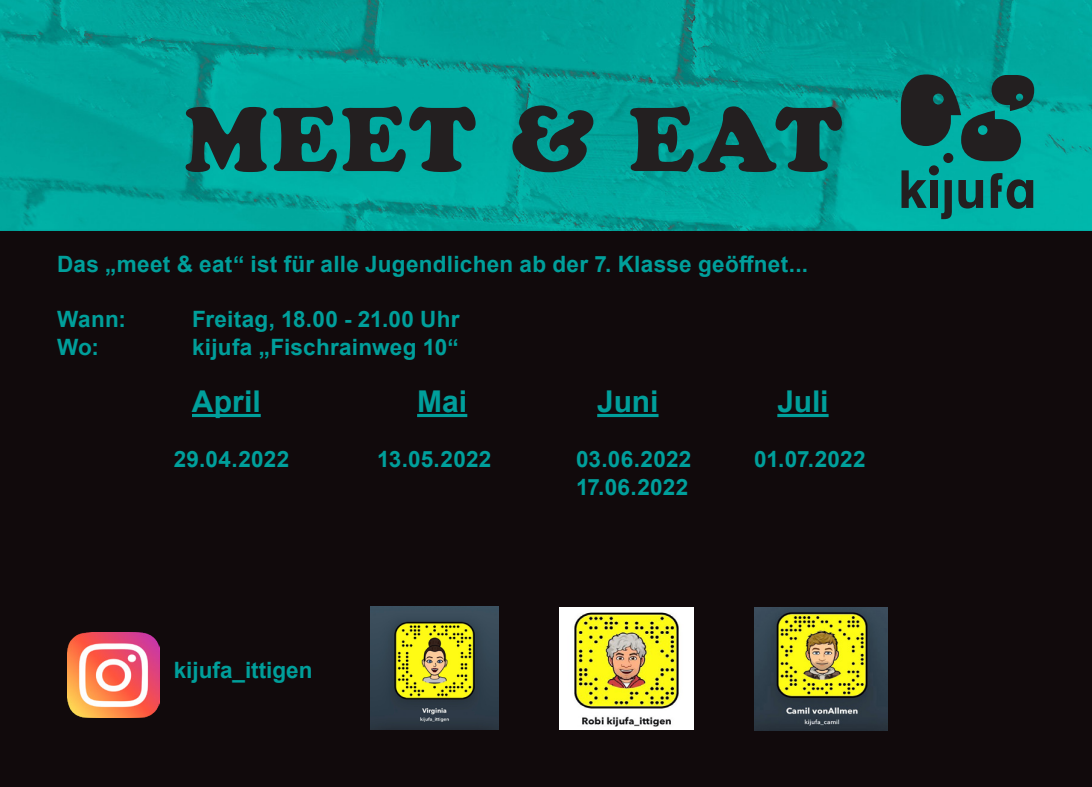
<style>
.page{position:relative;width:1092px;height:787px;background:#fff}
.page>*{position:absolute;margin:0;border:0;box-sizing:border-box;transform-origin:0 0}
.t1{font:90px "Cooper Black Std";letter-spacing:.04em;color:#231f20}
.t2{font:700 30px "Arial";letter-spacing:-.005em;color:#009f9b}
.t3{font:700 22.5px "Arial";letter-spacing:.01em;color:#009f9b}
</style>
<div class="page">
<div style="left:0;top:230px;width:1091px;height:557px;background:#110a0c"></div>
<img style="left:0;top:0;width:1091px;height:230px">
<div style="left:928px;top:165px;width:10px;height:10px;background:#231f20;border-radius:50%"></div>
<svg style="left:943px;top:153px;width:10px;height:10px"></svg>
<svg style="left:900px;top:74px;width:134px;height:87px;background:#145b58"></svg>
<div style="left:930px;top:180px;width:7px;height:28px;background:#231f20"></div>
<svg style="left:941px;top:180px;width:10px;height:39px"></svg>
<svg style="left:901px;top:170px;width:25px;height:38px"></svg>
<svg style="left:958px;top:180px;width:25px;height:28px"></svg>
<svg style="left:990px;top:173px;width:43px;height:36px;background:#126560"></svg>
<img style="left:67px;top:632px;width:92px;height:86px">
<img style="left:370px;top:607px;width:129px;height:122px">
<img style="left:559px;top:607px;width:134px;height:123px">
<img style="left:754px;top:607px;width:133px;height:123px">
<hr style="left:192px;top:414px;width:69px;height:3px;background:#009f9b">
<hr style="left:417px;top:414px;width:50px;height:3px;background:#009f9b">
<hr style="left:597px;top:414px;width:61px;height:3px;background:#009f9b">
<hr style="left:777px;top:414px;width:51px;height:3px;background:#009f9b">
<p class="t1" style="left:184px;top:85px;width:659px">MEET &amp; EAT</p>
<p class="t3" style="left:57px;top:248px;width:752px">Das „meet &amp; eat“ ist für alle Jugendlichen ab der 7. Klasse geöffnet...</p>
<p class="t3" style="left:57px;top:303px;width:70px">Wann:</p>
<p class="t3" style="left:192px;top:303px;width:269px">Freitag, 18.00 - 21.00 Uhr</p>
<p class="t3" style="left:57px;top:331px;width:43px">Wo:</p>
<p class="t3" style="left:192px;top:331px;width:268px">kijufa „Fischrainweg 10“</p>
<p class="t2" style="left:192px;top:380px;width:70px">April</p>
<p class="t2" style="left:417px;top:380px;width:52px">Mai</p>
<p class="t2" style="left:597px;top:380px;width:63px">Juni</p>
<p class="t2" style="left:777px;top:380px;width:53px">Juli</p>
<p class="t3" style="left:174px;top:443px;width:117px">29.04.2022</p>
<p class="t3" style="left:377px;top:443px;width:116px">13.05.2022</p>
<p class="t3" style="left:576px;top:443px;width:117px">03.06.2022</p>
<p class="t3" style="left:754px;top:443px;width:113px">01.07.2022</p>
<p class="t3" style="left:576px;top:471px;width:114px">17.06.2022</p>
<p class="t3" style="left:174px;top:654px;width:140px">kijufa_ittigen</p>
</div>
